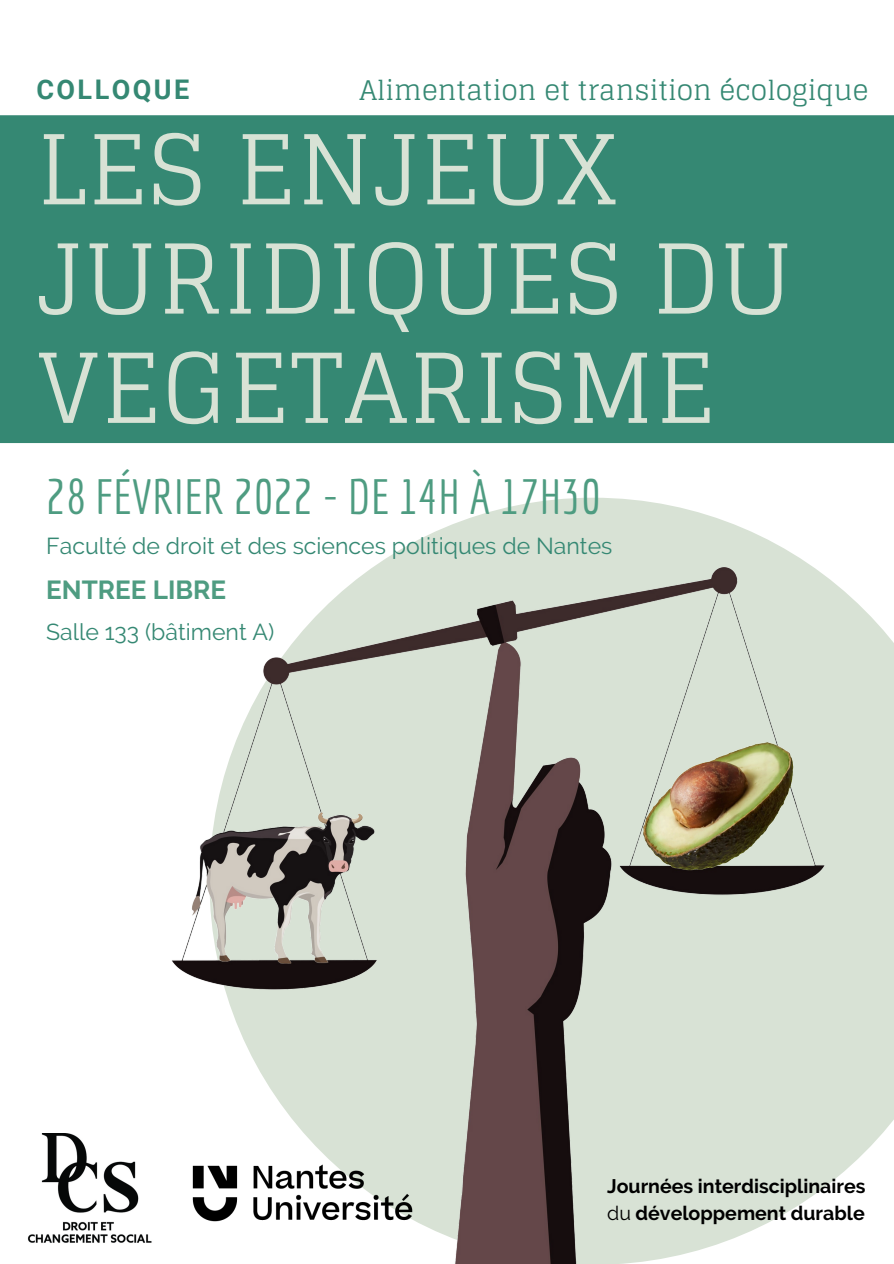
<style>
.page{position:relative;width:894px;height:1264px;background:#fff}
.page>*{position:absolute;margin:0;border:0;box-sizing:border-box;transform-origin:0 0}
.t1{font:96.15px/109.2px "Glegoo";letter-spacing:.02em;color:#d8e2d5}
.t2{font:48.3px "Economica";color:#4e9c81}
.t3{font:27px "Glegoo";color:#358873}
.t4{font:700 27px "Roboto";letter-spacing:.09em;color:#358873}
.t5{font:700 26.1px "Raleway";color:#4e9c81}
.t6{font:23.1px "Raleway";color:#358873}
.t7{font:700 19.5px "Raleway";color:#000}
.s1{font-weight:400}
</style>
<div class="page">
<img style="left:172px;top:497px;width:721px;height:766px">
<img style="left:179px;top:1157px;width:247px;height:66px">
<div style="left:0;top:115px;width:893px;height:328px;background:#358873"></div>
<img style="left:27px;top:1133px;width:125px;height:110px">
<p class="t3" style="left:359px;top:75px;width:510px">Alimentation et transition écologique</p>
<p class="t4" style="left:36px;top:74px;width:154px">COLLOQUE</p>
<p class="t1" style="left:37px;top:116px;width:756px">LES ENJEUX<br>JURIDIQUES DU<br>VEGETARISME</p>
<p class="t2" style="left:46px;top:468px;width:556px">28 FÉVRIER 2022 - DE 14H À 17H30</p>
<p class="t6" style="left:46px;top:532px;width:567px">Faculté de droit et des sciences politiques de Nantes</p>
<p class="t5" style="left:46px;top:574px;width:181px">ENTREE LIBRE</p>
<p class="t6" style="left:46px;top:618px;width:229px">Salle 133 (bâtiment A)</p>
<p class="t7" style="left:607px;top:1175px;width:260px">Journées interdisciplinaires</p>
<p class="t7" style="left:607px;top:1202px;width:259px"><span class="s1">du</span> développement durable</p>
</div>
